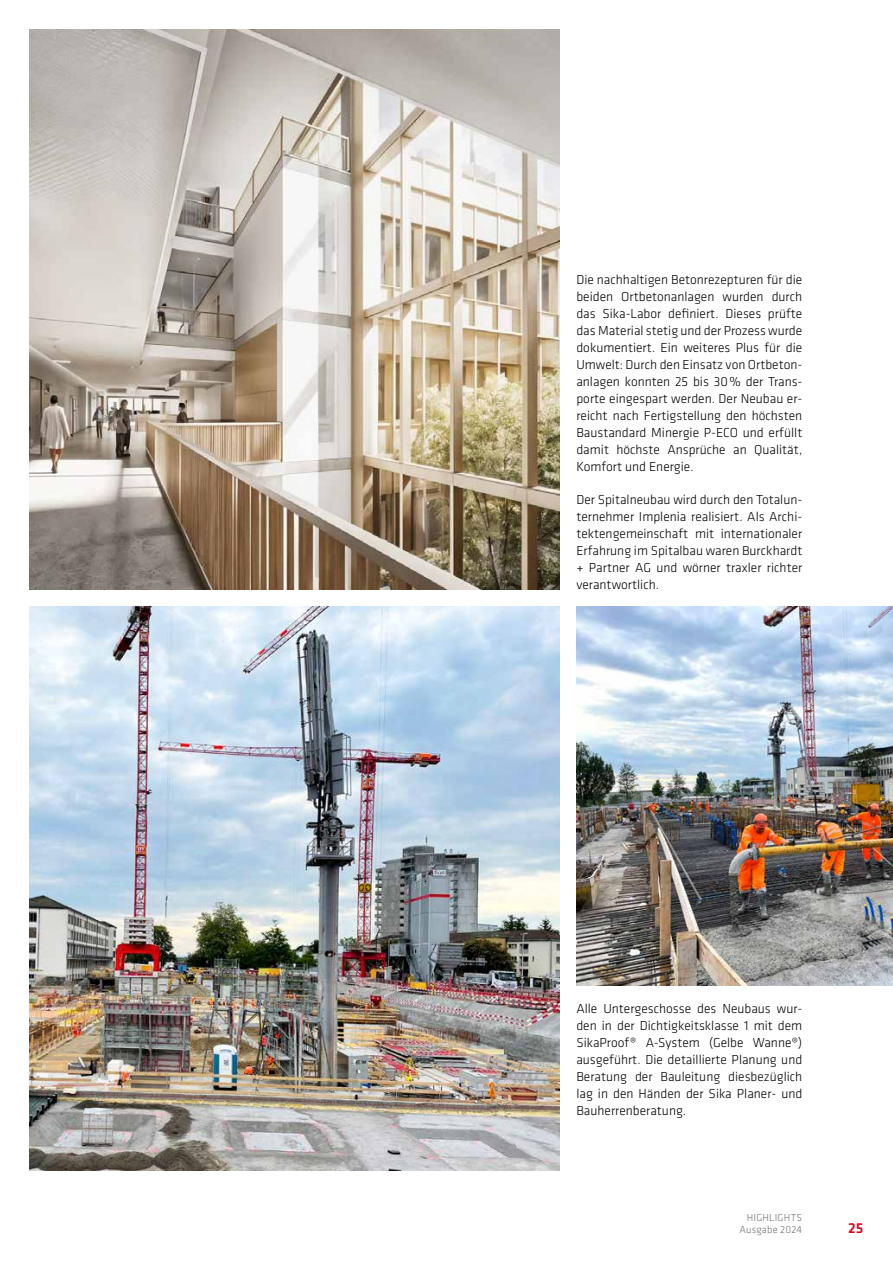
<style>
.page{position:relative;width:893px;height:1263px;background:#fff}
.page>*{position:absolute;margin:0;border:0;box-sizing:border-box;transform-origin:0 0}
.t1{font:500 15px "Klavika";color:#e2001a}
.t2{font:300 13.5px/17px "Klavika";color:#000;text-align:justify}
.t3{font:300 10.5px/12.6px "Klavika";letter-spacing:.02em;color:#707172;text-align:right}
</style>
<div class="page">
<img style="left:30px;top:30px;width:529px;height:559px">
<img style="left:30px;top:606px;width:529px;height:564px">
<img style="left:576px;top:606px;width:317px;height:379px">
<p class="t2" style="left:576px;top:271px;width:227px">Die nachhaltigen Betonrezepturen für die beiden Ortbetonanlagen wurden durch das Sika-Labor definiert. Dieses prüfte das Material stetig und der Prozess wurde dokumentiert. Ein weiteres Plus für die Umwelt: Durch den Einsatz von Ortbeton&shy;anlagen konnten 25 bis 30% der Trans&shy;porte eingespart werden. Der Neubau er&shy;reicht nach Fertigstellung den höchsten Baustandard Minergie P-ECO und erfüllt damit höchste Ansprüche an Qualität, Komfort und Energie.</p>
<p class="t2" style="left:576px;top:491px;width:227px">Der Spitalneubau wird durch den Totalun&shy;ternehmer Implenia realisiert. Als Archi&shy;tektengemeinschaft mit internationaler Erfahrung im Spitalbau waren Burckhardt + Partner AG und wörner traxler richter verantwortlich.</p>
<p class="t2" style="left:576px;top:1000px;width:227px">Alle Untergeschosse des Neubaus wur&shy;den in der Dichtigkeitsklasse 1 mit dem SikaProof® A-System (Gelbe Wanne®) ausgeführt. Die detaillierte Planung und Beratung der Bauleitung diesbezüglich lag in den Händen der Sika Planer- und Bauherrenberatung.</p>
<p class="t3" style="left:739px;top:1211px;width:64px">HIGHLIGHTS<br>Ausgabe 2024</p>
<p class="t1" style="left:848px;top:1218px;width:17px">25</p>
</div>
